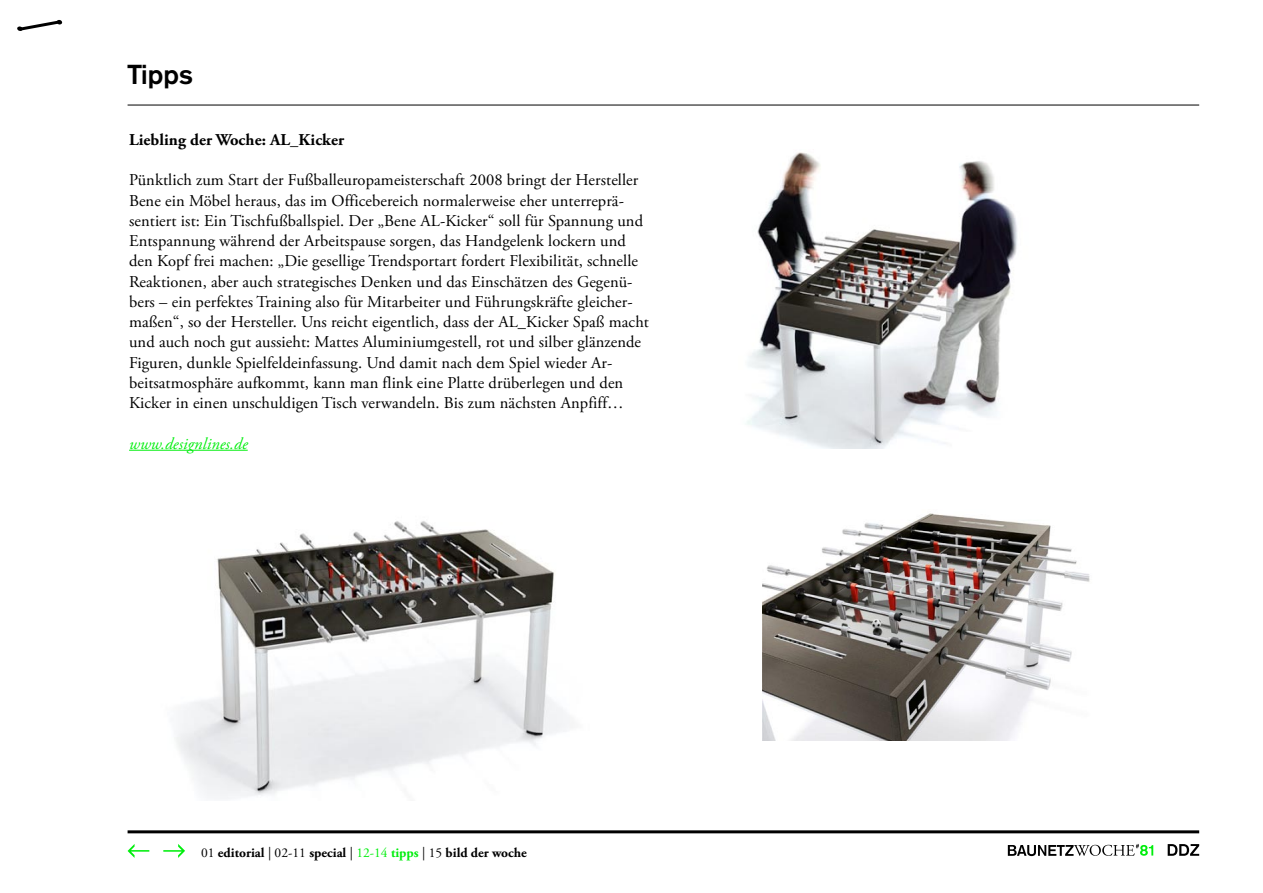
<style>
.page{position:relative;width:1263px;height:893px;background:#fff}
.page>*{position:absolute;margin:0;border:0;box-sizing:border-box;transform-origin:0 0}
.t1{font:700 27px "Akzidenz Grotesk";letter-spacing:.005em;color:#000}
.t2{font:16.5px/20.2px "Adobe Garamond Pro";letter-spacing:.005em;color:#000}
.t3{font:700 16.5px "Adobe Garamond Pro";letter-spacing:.005em;color:#000}
.t4{font:italic 16.5px "Adobe Garamond Pro";letter-spacing:.005em;color:#00ee0d}
.t5{font:700 13.5px "Adobe Garamond Pro";color:#000}
.s1{font-weight:400}
.s2{font-weight:400;color:#00ee0d}
.s3{color:#00ee0d}
</style>
<div class="page">
<svg style="left:17px;top:20px;width:46px;height:11px"></svg>
<hr style="left:128px;top:830px;width:1071px;height:3px;background:#000">
<svg style="left:128px;top:844px;width:21px;height:14px"></svg>
<svg style="left:163px;top:844px;width:22px;height:14px"></svg>
<svg style="left:1168px;top:844px;width:31px;height:12px"></svg>
<svg style="left:1008px;top:844px;width:145px;height:12px"></svg>
<hr style="left:129px;top:450px;width:119px;height:1px;background:#00ee0d">
<hr style="left:128px;top:105px;width:1071px;height:1px;background:#000">
<img style="left:763px;top:513px;width:327px;height:227px">
<img style="left:176px;top:521px;width:394px;height:278px">
<img style="left:747px;top:152px;width:271px;height:297px">
<h1 class="t1" style="left:128px;top:59px;width:67px">Tipps</h1>
<p class="t3" style="left:129px;top:130px;width:217px">Liebling der Woche: AL_Kicker</p>
<p class="t2" style="left:129px;top:171px;width:521px">Pünktlich zum Start der Fußballeuropameisterschaft 2008 bringt der Hersteller Bene ein Möbel heraus, das im Officebereich normalerweise eher unterreprä&shy;sentiert ist: Ein Tischfußballspiel. Der „Bene AL-Kicker“ soll für Spannung und Entspannung während der Arbeitspause sorgen, das Handgelenk lockern und den Kopf frei machen: „Die gesellige Trendsportart fordert Flexibilität, schnelle Reaktionen, aber auch strategisches Denken und das Einschätzen des Gegenü&shy;bers – ein perfektes Training also für Mitarbeiter und Führungskräfte gleicher&shy;maßen“, so der Hersteller. Uns reicht eigentlich, dass der AL_Kicker Spaß macht und auch noch gut aussieht: Mattes Aluminiumgestell, rot und silber glänzende Figuren, dunkle Spielfeldeinfassung. Und damit nach dem Spiel wieder Ar&shy;beitsatmosphäre aufkommt, kann man flink eine Platte drüberlegen und den Kicker in einen unschuldigen Tisch verwandeln. Bis zum nächsten Anpfiff…</p>
<p class="t4" style="left:129px;top:433px;width:120px">www.designlines.de</p>
<p class="t5" style="left:201px;top:845px;width:327px"><span class="s1">01</span> editorial <span class="s1">| 02-11</span> special <span class="s1">|</span> <span class="s2">12-14</span> <span class="s3">tipps</span> <span class="s1">| 15</span> bild der woche</p>
</div>
